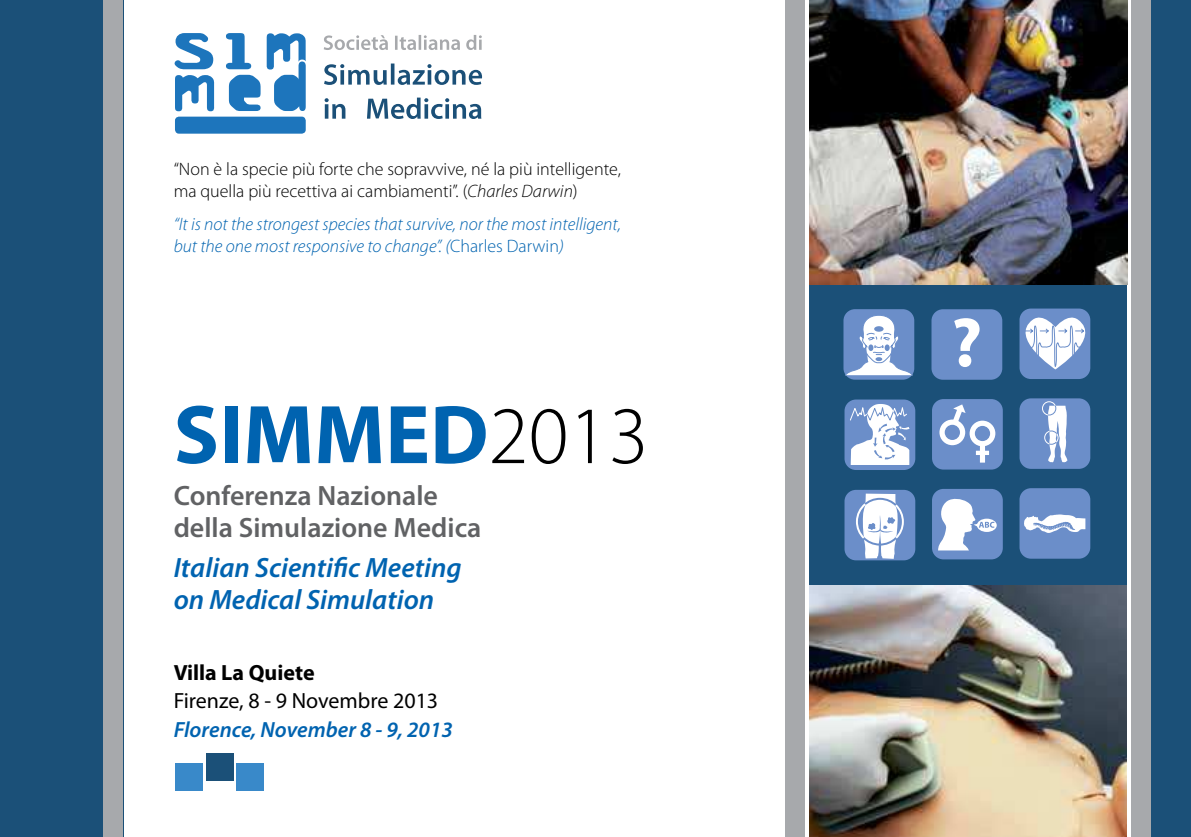
<style>
.page{position:relative;width:1191px;height:837px;background:#fff}
.page>*{position:absolute;margin:0;border:0;box-sizing:border-box;transform-origin:0 0}
.t1{font:700 84px "Myriad Pro";color:#0063b0}
.t2{font:italic 600 28px/32px "Myriad Pro";color:#0063b0}
.t3{font:600 28px/32px "Myriad Pro";color:#616264}
.t4{font:italic 600 22px "Myriad Pro";color:#0063b0}
.t5{font:22px "Myriad Pro";color:#000}
.t6{font:700 22px "Myriad Pro";color:#000}
.t7{font:italic 300 18px/21.6px "Myriad Pro";color:#0063b0}
.t8{font:300 18px/21.6px "Myriad Pro";color:#000}
.s1{font-style:italic}
.s2{font-style:normal}
.s3{font-weight:300;font-size:82px;color:#000}
</style>
<div class="page">
<div style="left:809px;top:0;width:317px;height:628px;background:#1b5078"></div>
<img style="left:809px;top:0;width:318px;height:284px">
<div style="left:0;top:0;width:123px;height:836px;background:#1b5078"></div>
<div style="left:1131px;top:0;width:60px;height:836px;background:#1b5078"></div>
<div style="left:1131px;top:0;width:20px;height:836px;background:#a7a9ac"></div>
<div style="left:103px;top:0;width:20px;height:836px;background:#a7a9ac"></div>
<div style="left:785px;top:0;width:20px;height:836px;background:#a7a9ac"></div>
<img style="left:809px;top:585px;width:317px;height:251px">
<div style="left:175px;top:763px;width:27px;height:27px;background:#3989c9"></div>
<div style="left:206px;top:753px;width:27px;height:27px;background:#1b5078"></div>
<div style="left:237px;top:763px;width:27px;height:27px;background:#3989c9"></div>
<svg style="left:324px;top:35px;width:158px;height:15px"></svg>
<svg style="left:324px;top:63px;width:158px;height:22px"></svg>
<svg style="left:324px;top:98px;width:157px;height:21px"></svg>
<svg style="left:175px;top:33px;width:131px;height:78px"></svg>
<div style="left:175px;top:117px;width:131px;height:17px;background:#1d75bc;border-radius:4px"></div>
<div style="left:1019px;top:308px;width:71px;height:71px;background:#6b8ec9;border-radius:11px"></div>
<svg style="left:1019px;top:312px;width:72px;height:57px"></svg>
<div style="left:1019px;top:488px;width:71px;height:70px;background:#6b8ec9;border-radius:11px"></div>
<svg style="left:1024px;top:514px;width:61px;height:18px"></svg>
<div style="left:1019px;top:398px;width:71px;height:70px;background:#6b8ec9;border-radius:11px"></div>
<svg style="left:1042px;top:401px;width:25px;height:61px"></svg>
<div style="left:932px;top:488px;width:70px;height:71px;background:#6b8ec9;border-radius:11px"></div>
<svg style="left:977px;top:518px;width:19px;height:13px"></svg>
<svg style="left:938px;top:498px;width:56px;height:52px"></svg>
<div style="left:931px;top:309px;width:71px;height:70px;background:#6b8ec9;border-radius:11px"></div>
<svg style="left:954px;top:318px;width:25px;height:49px"></svg>
<div style="left:932px;top:399px;width:70px;height:70px;background:#6b8ec9;border-radius:11px"></div>
<svg style="left:969px;top:420px;width:26px;height:26px"></svg>
<div style="left:974px;top:426px;width:16px;height:15px;background:#6b8ec9;border-radius:50%"></div>
<svg style="left:976px;top:442px;width:13px;height:20px"></svg>
<div style="left:939px;top:419px;width:26px;height:26px;background:#fff;border-radius:50%"></div>
<div style="left:944px;top:424px;width:16px;height:16px;background:#6b8ec9;border-radius:50%"></div>
<svg style="left:952px;top:404px;width:13px;height:20px"></svg>
<div style="left:843px;top:309px;width:71px;height:70px;background:#6b8ec9;border-radius:11px"></div>
<svg style="left:844px;top:314px;width:69px;height:62px"></svg>
<div style="left:844px;top:399px;width:71px;height:71px;background:#6b8ec9;border-radius:11px"></div>
<svg style="left:850px;top:404px;width:59px;height:61px"></svg>
<div style="left:844px;top:489px;width:71px;height:71px;background:#6b8ec9;border-radius:11px"></div>
<svg style="left:856px;top:493px;width:47px;height:65px"></svg>
<p class="t8" style="left:174px;top:160px;width:448px">“Non è la specie più forte che sopravvive, né la più intelligente, ma quella più recettiva ai cambiamenti”. (<span class="s1">Charles Darwin</span>)</p>
<p class="t7" style="left:174px;top:214px;width:449px">“It is not the strongest species that survive, nor the most intelligent, but the one most responsive to change”. (<span class="s2">Charles Darwin</span>)</p>
<h1 class="t1" style="left:174px;top:393px;width:476px">SIMMED<span class="s3">2013</span></h1>
<h2 class="t3" style="left:174px;top:479px;width:309px">Conferenza Nazionale della Simulazione Medica</h2>
<h2 class="t2" style="left:174px;top:554px;width:289px">Italian Scientific Meeting on Medical Simulation</h2>
<p class="t6" style="left:174px;top:661px;width:142px">Villa La Quiete</p>
<p class="t5" style="left:174px;top:691px;width:266px">Firenze, 8 - 9 Novembre 2013</p>
<p class="t4" style="left:174px;top:720px;width:281px">Florence, November 8 - 9, 2013</p>
</div>
